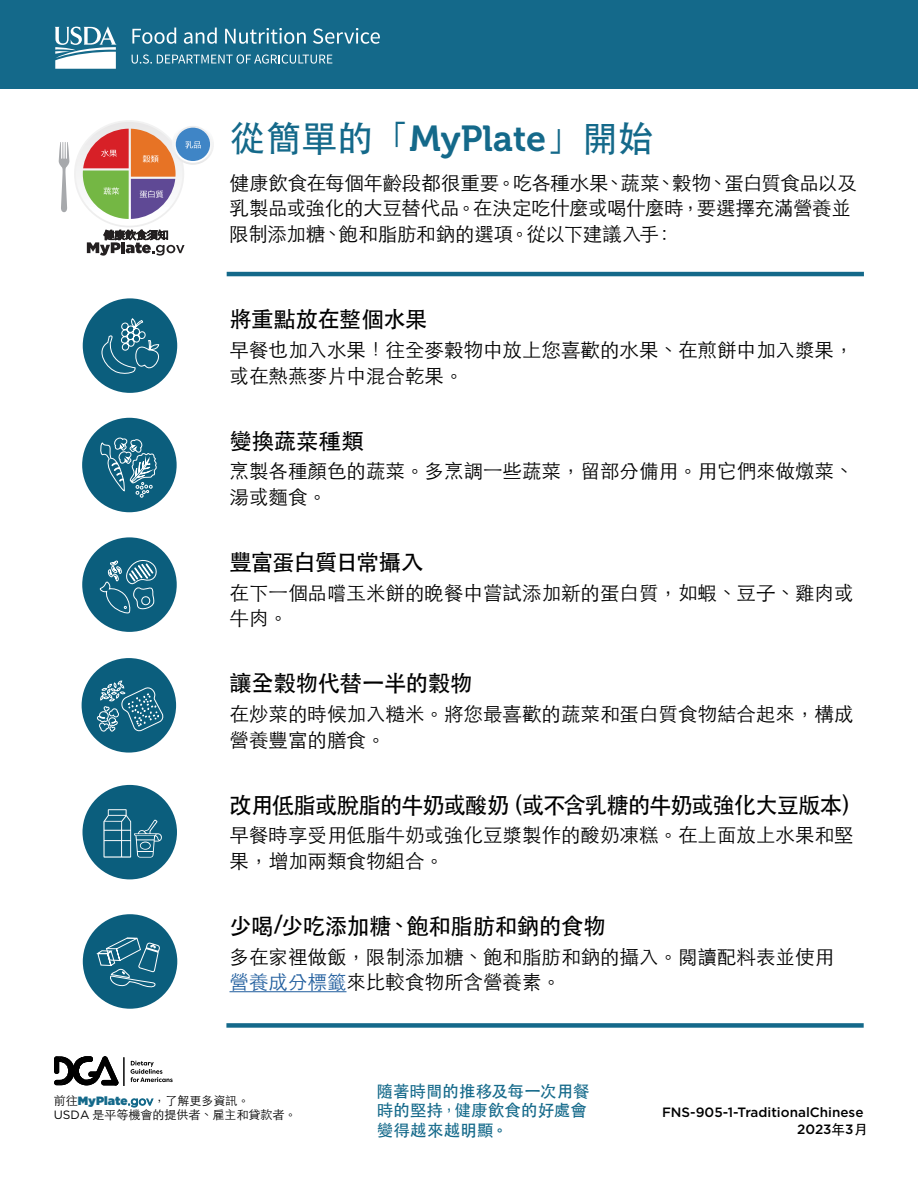
<style>
.page{position:relative;width:918px;height:1188px;background:#fff}
.page>*{position:absolute;margin:0;border:0;box-sizing:border-box;transform-origin:0 0}
.t1{font:500 36px "ST Heiti TC";color:#14698a}
.t2{font:500 22.5px "ST Heiti TC";letter-spacing:-.035em;color:#000}
.t3{font:500 22.5px "ST Heiti TC";letter-spacing:-.055em;color:#000}
.t4{font:300 19.5px/25.5px "ST Heiti TC";color:#000}
.t5{font:500 16.5px/19.5px "ST Heiti TC";letter-spacing:.005em;color:#14698a}
.t6{font:500 13.5px "Gotham";color:#000101}
.t7{font:500 13.5px "Gotham";color:#000}
.t8{font:300 12px/14px "ST Heiti TC";color:#000}
.t9{font:10.5px "Koz Go Pr 6 N Regular 90 msp RKSJ H";color:#000}
.s1{font-family:"Museo 700";font-weight:400}
.s2{color:#215e9e}
.s3{font-family:"Gotham";font-weight:900;color:#14698a}
.s4{font-family:"Gotham";font-weight:400;color:#14698a}
.s5{font-family:"Gotham";font-weight:400}
.s6{color:#fff}
.s7{font-family:"ST Heiti TC"}
</style>
<div class="page">
<div style="left:0;top:0;width:918px;height:88px;background:#14698a"></div>
<hr style="left:230px;top:991px;width:116px;height:1px;background:#215e9e">
<hr style="left:227px;top:272px;width:637px;height:4px;background:#14698a">
<svg style="left:54px;top:1056px;width:119px;height:30px"></svg>
<div style="left:83px;top:298px;width:94px;height:95px;background:#0b5e7d;border-radius:50%"></div>
<svg style="left:92px;top:313px;width:77px;height:63px"></svg>
<div style="left:82px;top:785px;width:95px;height:94px;background:#0b5e7d;border-radius:50%"></div>
<svg style="left:103px;top:809px;width:59px;height:49px"></svg>
<div style="left:82px;top:658px;width:94px;height:95px;background:#0b5e7d;border-radius:50%"></div>
<svg style="left:97px;top:681px;width:67px;height:51px"></svg>
<div style="left:82px;top:537px;width:95px;height:95px;background:#0b5e7d;border-radius:50%"></div>
<svg style="left:94px;top:560px;width:63px;height:59px"></svg>
<div style="left:82px;top:418px;width:95px;height:94px;background:#0b5e7d;border-radius:50%"></div>
<svg style="left:100px;top:437px;width:57px;height:61px"></svg>
<div style="left:83px;top:914px;width:94px;height:95px;background:#0b5e7d;border-radius:50%"></div>
<svg style="left:97px;top:938px;width:63px;height:50px"></svg>
<div style="left:226px;top:1023px;width:638px;height:5px;background:#14698a"></div>
<svg style="left:87px;top:242px;width:98px;height:14px"></svg>
<svg style="left:59px;top:120px;width:155px;height:107px"></svg>
<svg style="left:132px;top:28px;width:44px;height:16px"></svg>
<svg style="left:184px;top:28px;width:33px;height:16px"></svg>
<svg style="left:225px;top:28px;width:81px;height:16px"></svg>
<svg style="left:313px;top:28px;width:67px;height:16px"></svg>
<svg style="left:132px;top:54px;width:200px;height:10px"></svg>
<svg style="left:55px;top:26px;width:62px;height:43px"></svg>
<p class="t9" style="left:104px;top:229px;width:66px">健康飲食須知</p>
<h1 class="t1" style="left:230px;top:118px;width:426px">從簡單的「<span class="s1">MyPlate</span>」開始</h1>
<p class="t4" style="left:230px;top:168px;width:629px">健康飲食在每個年齡段都很重要。吃各種水果、蔬菜、穀物、蛋白質食品以及乳製品或強化的大豆替代品。在決定吃什麼或喝什麼時，要選擇充滿營養並限制添加糖、飽和脂肪和鈉的選項。從以下建議入手：</p>
<h2 class="t2" style="left:230px;top:307px;width:199px">將重點放在整個水果</h2>
<p class="t4" style="left:230px;top:335px;width:625px">早餐也加入水果！往全麥穀物中放上您喜歡的水果、在煎餅中加入漿果，或在熱燕麥片中混合乾果。</p>
<h2 class="t2" style="left:230px;top:428px;width:136px">變換蔬菜種類</h2>
<p class="t4" style="left:230px;top:456px;width:625px">烹製各種顏色的蔬菜。多烹調一些蔬菜，留部分備用。用它們來做燉菜、湯或麵食。</p>
<h2 class="t3" style="left:230px;top:549px;width:196px">豐富蛋白質日常攝入</h2>
<p class="t4" style="left:230px;top:578px;width:625px">在下一個品嚐玉米餅的晚餐中嘗試添加新的蛋白質，如蝦、豆子、雞肉或牛肉。</p>
<h2 class="t2" style="left:230px;top:671px;width:244px">讓全穀物代替一半的穀物</h2>
<p class="t4" style="left:230px;top:699px;width:625px">在炒菜的時候加入糙米。將您最喜歡的蔬菜和蛋白質食物結合起來，構成營養豐富的膳食。</p>
<h2 class="t2" style="left:230px;top:792px;width:635px">改用低脂或脫脂的牛奶或酸奶（或不含乳糖的牛奶或強化大豆版本）</h2>
<p class="t4" style="left:230px;top:820px;width:625px">早餐時享受用低脂牛奶或強化豆漿製作的酸奶凍糕。在上面放上水果和堅果，增加兩類食物組合。</p>
<h2 class="t2" style="left:230px;top:913px;width:378px">少喝/少吃添加糖、飽和脂肪和鈉的食物</h2>
<p class="t4" style="left:230px;top:942px;width:606px">多在家裡做飯，限制添加糖、飽和脂肪和鈉的攝入。閱讀配料表並使用<span class="s2">營養成分標籤</span>來比較食物所含營養素。</p>
<p class="t8" style="left:54px;top:1093px;width:244px">前往<span class="s3">MyPlate</span><span class="s4">.gov</span>，了解更多資訊。<br><span class="s5">USDA</span> 是平等機會的提供者、雇主和貸款者。</p>
<p class="t5" style="left:377px;top:1081px;width:214px">隨著時間的推移及每一次用餐時的堅持，健康飲食的好處會變得越來越明顯。</p>
<p class="t6" style="left:662px;top:1104px;width:206px">FNS-905-1-TraditionalChinese<span class="s6">.</span></p>
<p class="t7" style="left:797px;top:1120px;width:71px">2023<span class="s7">年</span>3<span class="s7">月</span></p>
</div>
